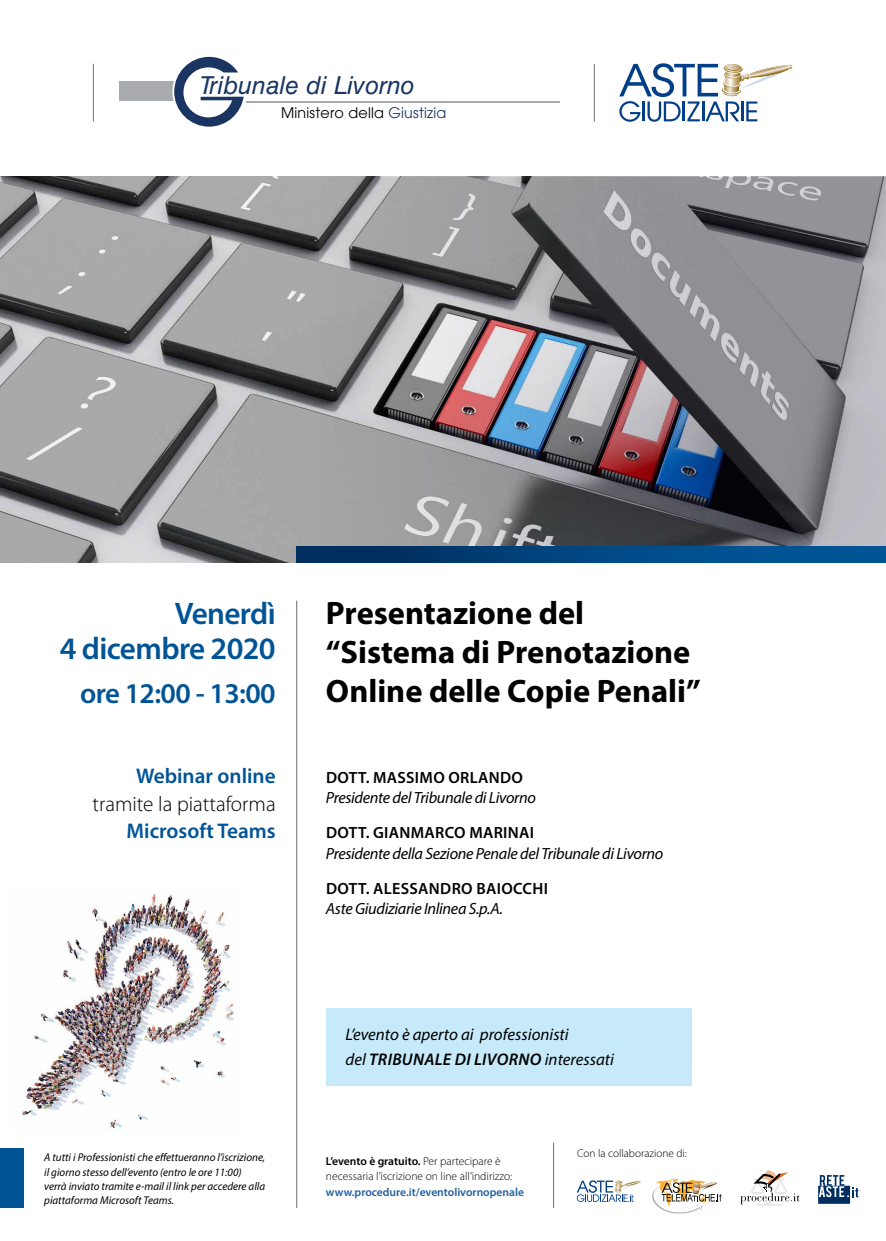
<style>
.page{position:relative;width:886px;height:1241px;background:#fff}
.page>*{position:absolute;margin:0;border:0;box-sizing:border-box;transform-origin:0 0}
.t1{font:700 32.5px/38.8px "Myriad Pro";color:#000}
.t2{font:600 31.25px/34.4px "Myriad Pro";letter-spacing:-.02em;color:#005496;text-align:right}
.t3{font:600 28.75px "Myriad Pro";letter-spacing:-.02em;color:#005496}
.t4{font:italic 24.75px "Helvetica LT Std";color:#1a3562}
.t5{font:600 21.25px "Myriad Pro";color:#005496}
.t6{font:300 21.25px "Myriad Pro";color:#000}
.t7{font:italic 16.88px/25px "Myriad Pro";color:#000}
.t8{font:italic 16.25px "Myriad Pro";letter-spacing:-.02em;color:#000}
.t9{font:600 16.25px "Myriad Pro";letter-spacing:.02em;color:#000}
.t10{font:14.38px "Avant Garde";letter-spacing:.015em;color:#000}
.t11{font:300 11.56px/15.6px "Myriad Pro";color:#000}
.t12{font:600 11.56px "Myriad Pro";color:#215e9e}
.t13{font:italic 11.25px/14.4px "Myriad Pro";color:#000}
.t14{font:300 11.25px "Myriad Pro";color:#000}
.s1{color:#1a3561}
.s2{font-weight:600}
</style>
<div class="page">
<img style="left:0;top:177px;width:197px;height:385px">
<svg style="left:197px;top:177px;width:689px;height:385px;background:#8b898e"></svg>
<svg style="left:296px;top:547px;width:589px;height:15px;background:#00447e"></svg>
<img style="left:17px;top:893px;width:218px;height:236px">
<hr style="left:296px;top:600px;width:1px;height:607px;background:#6d6e71">
<hr style="left:553px;top:1142px;width:1px;height:65px;background:#6d6e71">
<div style="left:326px;top:1007px;width:365px;height:78px;background:#c7eafb"></div>
<hr style="left:594px;top:64px;width:1px;height:58px;background:#6d6e71">
<svg style="left:619px;top:63px;width:174px;height:59px"></svg>
<hr style="left:93px;top:64px;width:1px;height:58px;background:#6d6e71">
<div style="left:119px;top:81px;width:60px;height:20px;background:#a8aaae"></div>
<hr style="left:246px;top:102px;width:313px;height:1px;background:#a8aaae">
<svg style="left:172px;top:56px;width:72px;height:71px"></svg>
<svg style="left:818px;top:1175px;width:40px;height:28px"></svg>
<svg style="left:740px;top:1170px;width:60px;height:35px"></svg>
<svg style="left:577px;top:1180px;width:64px;height:21px"></svg>
<div style="left:652px;top:1185px;width:51px;height:29px;background:#000;opacity:.45"></div>
<svg style="left:653px;top:1179px;width:69px;height:33px"></svg>
<div style="left:0;top:1148px;width:23px;height:59px;background:#005496"></div>
<h3 class="t4" style="left:200px;top:71px;width:216px">Tribunale di Livorno</h3>
<p class="t10" style="left:281px;top:104px;width:167px">Ministero della <span class="s1">Giustizia</span></p>
<h2 class="t2" style="left:60px;top:595px;width:217px">Venerdì<br>4 dicembre 2020</h2>
<h3 class="t3" style="left:80px;top:674px;width:197px">ore 12:00 - 13:00</h3>
<h3 class="t5" style="left:136px;top:762px;width:141px">Webinar online</h3>
<h3 class="t6" style="left:93px;top:790px;width:185px">tramite la piattaforma</h3>
<h3 class="t5" style="left:126px;top:817px;width:151px">Microsoft Teams</h3>
<p class="t13" style="left:44px;top:1149px;width:222px">A tutti i Professionisti che effettueranno l’iscrizione, il giorno stesso dell’evento (entro le ore 11:00) verrà inviato tramite e-mail il link per accedere alla piattaforma Microsoft Teams.</p>
<h1 class="t1" style="left:326px;top:593px;width:377px">Presentazione del “Sistema di Prenotazione<br>Online delle Copie Penali”</h1>
<h3 class="t9" style="left:326px;top:767px;width:198px">DOTT. MASSIMO ORLANDO</h3>
<h3 class="t8" style="left:326px;top:787px;width:211px">Presidente del Tribunale di Livorno</h3>
<h3 class="t9" style="left:326px;top:822px;width:209px">DOTT. GIANMARCO MARINAI</h3>
<h3 class="t8" style="left:326px;top:843px;width:339px">Presidente della Sezione Penale del Tribunale di Livorno</h3>
<h3 class="t9" style="left:326px;top:877px;width:223px">DOTT. ALESSANDRO BAIOCCHI</h3>
<h3 class="t8" style="left:326px;top:898px;width:178px">Aste Giudiziarie Inlinea S.p.A.</h3>
<h3 class="t7" style="left:345px;top:1021px;width:270px">L’evento è aperto ai professionisti<br>del <span class="s2">TRIBUNALE DI LIVORNO</span> interessati</h3>
<p class="t11" style="left:326px;top:1152px;width:188px"><span class="s2">L’evento è gratuito.</span> Per partecipare è necessaria l’iscrizione on line all’indirizzo:</p>
<p class="t12" style="left:326px;top:1184px;width:199px">www.procedure.it/eventolivornopenale</p>
<p class="t14" style="left:577px;top:1146px;width:111px">Con la collaborazione di:</p>
</div>
